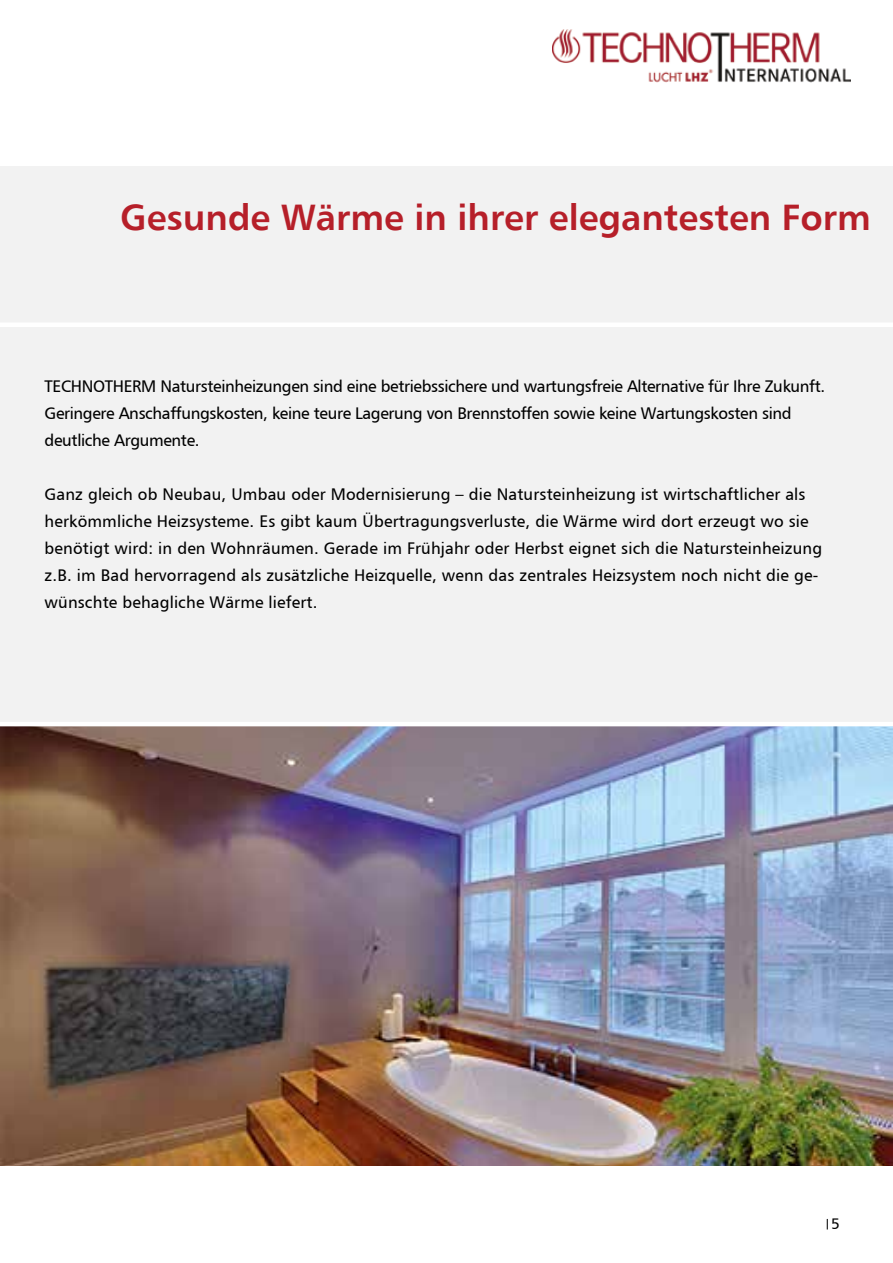
<style>
.page{position:relative;width:893px;height:1263px;background:#fff}
.page>*{position:absolute;margin:0;border:0;box-sizing:border-box;transform-origin:0 0}
.t1{font:36px "Humanist 777 BT Bold B";color:#b61f29}
.t2{font:16.5px/27px "Humanist 777 BT Roman B";letter-spacing:.01em;color:#000}
.t3{font:16.5px/27px "Humanist 777 BT Roman B";letter-spacing:-.02em;color:#000}
.t4{font:10.5px "Humanist 777 BT Roman B";color:#000;scale:1.43 1}
.s1{font-size:15px}
</style>
<div class="page">
<img style="left:553px;top:30px;width:297px;height:53px">
<div style="left:0;top:166px;width:893px;height:1000px;background:#f2f2f2"></div>
<hr style="left:0;top:323px;width:893px;height:4px;background:#fff">
<img style="left:0;top:726px;width:893px;height:440px">
<hr style="left:0;top:722px;width:893px;height:4px;background:#fff">
<h1 class="t1" style="left:120px;top:194px;width:752px">Gesunde Wärme in ihrer elegantesten Form</h1>
<p class="t3" style="left:45px;top:372px;width:782px">TECHNOTHERM Natursteinheizungen sind eine betriebssichere und wartungsfreie Alternative für Ihre Zukunft.<br>Geringere Anschaffungskosten, keine teure Lagerung von Brennstoffen sowie keine Wartungskosten sind deutliche Argumente.</p>
<p class="t2" style="left:45px;top:480px;width:779px">Ganz gleich ob Neubau, Umbau oder Modernisierung – die Natursteinheizung ist wirtschaftlicher als herkömmliche Heizsysteme. Es gibt kaum Übertragungsverluste, die Wärme wird dort erzeugt wo sie benötigt wird: in den Wohnräumen. Gerade im Frühjahr oder Herbst eignet sich die Natursteinheizung z.B. im Bad hervorragend als zusätzliche Heizquelle, wenn das zentrales Heizsystem noch nicht die ge&shy;wünschte behagliche Wärme liefert.</p>
<p class="t4" style="left:824px;top:1217px;width:13px">|<span class="s1">5</span></p>
</div>
